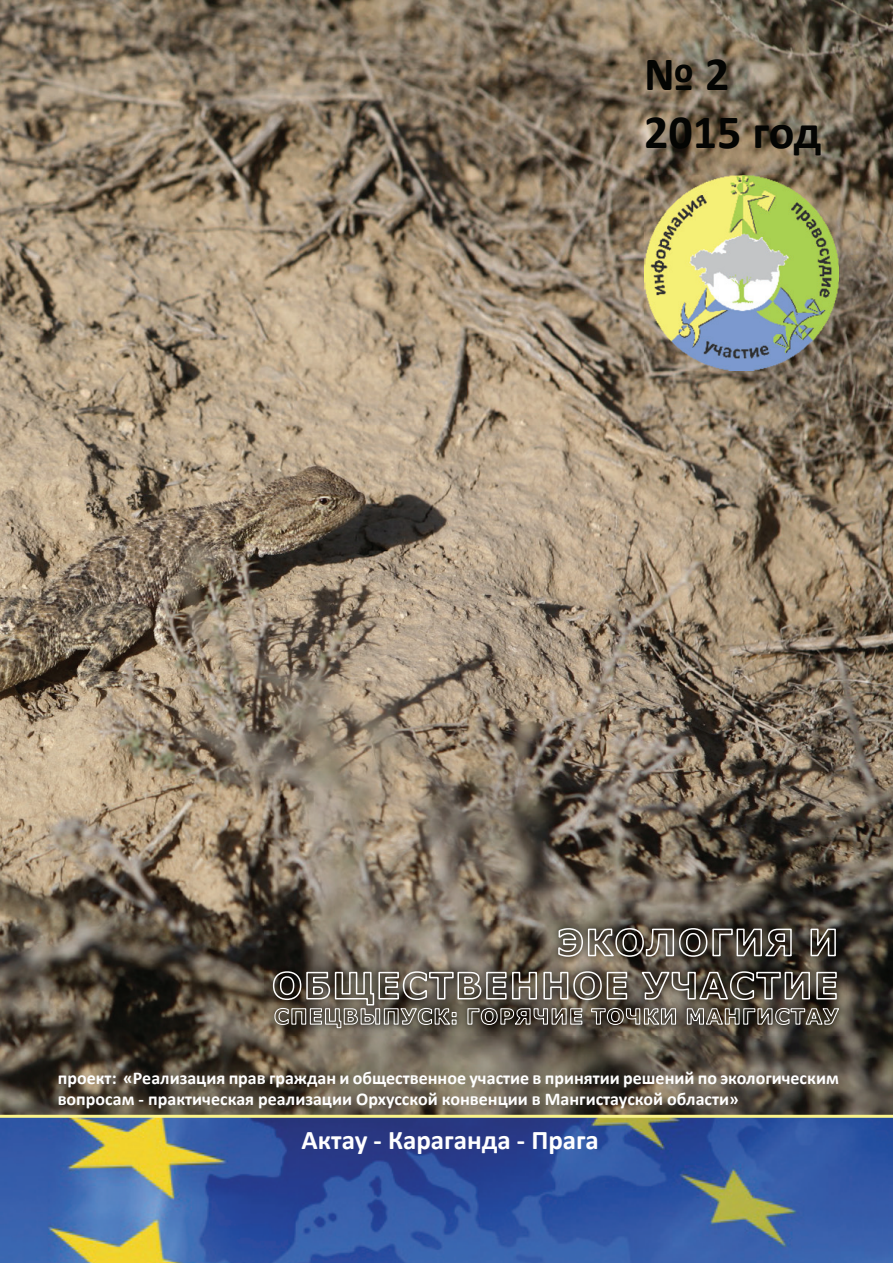
<style>
.page{position:relative;width:893px;height:1263px;background:#fff}
.page>*{position:absolute;margin:0;border:0;box-sizing:border-box;transform-origin:0 0}
.t1{font:700 48px/57.6px "Calibri";color:#040503}
.t2{font:700 27px "Calibri";color:#fff}
.t3{font:700 18px/21px "Calibri";color:#fff}
</style>
<div class="page">
<img style="left:0;top:0;width:893px;height:1263px">
<img style="left:0;top:1118px;width:892px;height:145px">
<img style="left:265px;top:920px;width:581px;height:116px">
<svg style="left:557px;top:880px;width:235px;height:78px;background:#6c655a"></svg>
<svg style="left:810px;top:928px;width:27px;height:29px"></svg>
<svg style="left:272px;top:970px;width:568px;height:59px;background:#6f6a61"></svg>
<hr style="left:0;top:1115px;width:893px;height:3px;background:#faf48c">
<img style="left:644px;top:175px;width:195px;height:195px">
<h1 class="t1" style="left:644px;top:44px;width:179px">№ 2<br>2015 год</h1>
<p class="t3" style="left:58px;top:1067px;width:783px">проект: «Реализация прав граждан и общественное участие в принятии решений по экологическим вопросам - практическая реализации Орхусской конвенции в Мангистауской области»</p>
<h2 class="t2" style="left:301px;top:1121px;width:299px">Актау - Караганда - Прага</h2>
</div>
